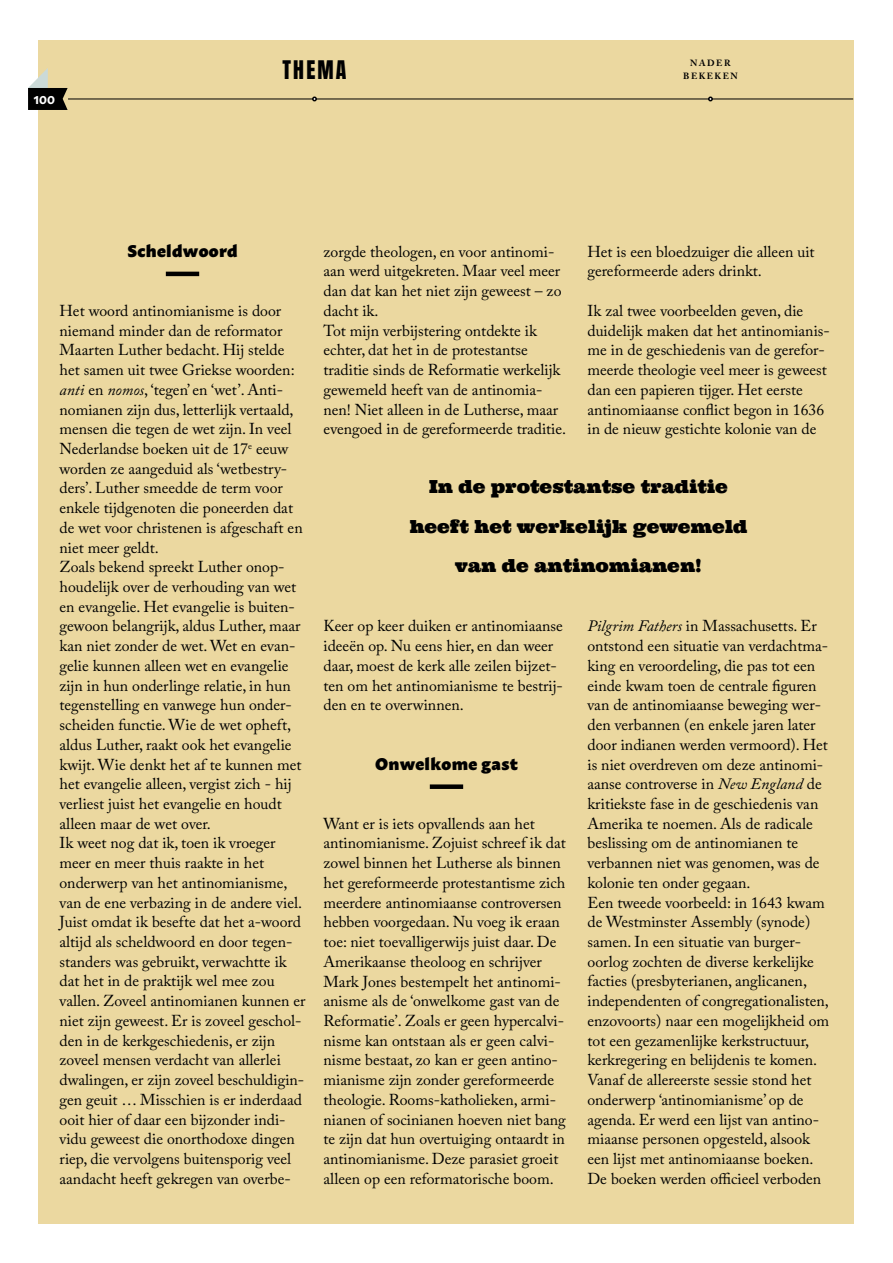
<style>
.page{position:relative;width:893px;height:1263px;background:#fff}
.page>*{position:absolute;margin:0;border:0;box-sizing:border-box;transform-origin:0 0}
.t1{font:21.75px "Anton";letter-spacing:.1em;color:#000}
.t2{font:18px/39.5px "Ultra";color:#000;text-align:center}
.t3{font:900 16.8px "Macho";letter-spacing:.02em;color:#000}
.t4{font:15.75px/19.6px "Adobe Caslon Pro";color:#000}
.t5{font:600 15px "Macho";color:#fff}
.t6{font:700 9px/13.5px "Adobe Caslon Pro";letter-spacing:.165em;color:#000;text-align:center}
.s1{font-style:italic}
</style>
<div class="page">
<div style="left:38px;top:40px;width:815px;height:1183px;background:#ebd8a0"></div>
<div style="left:430px;top:784px;width:33px;height:5px;background:#000"></div>
<hr style="left:166px;top:272px;width:33px;height:4px;background:#000">
<hr style="left:68px;top:99px;width:785px;height:1px;background:#000">
<svg style="left:312px;top:97px;width:5px;height:4px"></svg>
<svg style="left:708px;top:97px;width:5px;height:4px"></svg>
<svg style="left:28px;top:68px;width:40px;height:42px"></svg>
<p class="t5" style="left:33px;top:85px;width:23px">100</p>
<h1 class="t1" style="left:282px;top:59px;width:65px">THEMA</h1>
<p class="t6" style="left:683px;top:56px;width:56px">NADER<br>BEKEKEN</p>
<p class="t3" style="left:127px;top:235px;width:112px">Scheldwoord</p>
<p class="t4" style="left:60px;top:301px;width:247px">Het woord antinomianisme is door niemand minder dan de reformator Maarten Luther bedacht. Hij stelde het samen uit twee Griekse woorden: <span class="s1">anti</span> en <span class="s1">nomos</span>, ‘tegen’ en ‘wet’. Anti&shy;nomianen zijn dus, letterlijk vertaald, mensen die tegen de wet zijn. In veel Nederlandse boeken uit de 17<sup>e</sup> eeuw worden ze aangeduid als ‘wetbestry&shy;ders’. Luther smeedde de term voor enkele tijdgenoten die poneerden dat de wet voor christenen is afgeschaft en niet meer geldt.<br>Zoals bekend spreekt Luther onop&shy;houdelijk over de verhouding van wet en evangelie. Het evangelie is buiten&shy;gewoon belangrijk, aldus Luther, maar kan niet zonder de wet. Wet en evan&shy;gelie kunnen alleen wet en evangelie zijn in hun onderlinge relatie, in hun tegenstelling en vanwege hun onder&shy;scheiden functie. Wie de wet opheft, aldus Luther, raakt ook het evangelie kwijt. Wie denkt het af te kunnen met het evangelie alleen, vergist zich - hij verliest juist het evangelie en houdt alleen maar de wet over.<br>Ik weet nog dat ik, toen ik vroeger meer en meer thuis raakte in het onderwerp van het antinomianisme, van de ene verbazing in de andere viel.<br>Juist omdat ik besefte dat het a-woord altijd als scheldwoord en door tegen&shy;standers was gebruikt, verwachtte ik dat het in de praktijk wel mee zou vallen. Zoveel antinomianen kunnen er niet zijn geweest. Er is zoveel geschol&shy;den in de kerkgeschiedenis, er zijn zoveel mensen verdacht van allerlei dwalingen, er zijn zoveel beschuldigin&shy;gen geuit … Misschien is er inderdaad ooit hier of daar een bijzonder indi&shy;vidu geweest die onorthodoxe dingen riep, die vervolgens buitensporig veel aandacht heeft gekregen van overbe-</p>
<p class="t4" style="left:323px;top:241px;width:244px">zorgde theologen, en voor antinomi&shy;aan werd uitgekreten. Maar veel meer dan dat kan het niet zijn geweest – zo dacht ik.<br>Tot mijn verbijstering ontdekte ik echter, dat het in de protestantse traditie sinds de Reformatie werkelijk gewemeld heeft van de antinomia&shy;nen! Niet alleen in de Lutherse, maar evengoed in de gereformeerde traditie.</p>
<p class="t4" style="left:587px;top:241px;width:229px">Het is een bloedzuiger die alleen uit gereformeerde aders drinkt.</p>
<p class="t4" style="left:587px;top:301px;width:244px">Ik zal twee voorbeelden geven, die duidelijk maken dat het antinomianis&shy;me in de geschiedenis van de gerefor&shy;meerde theologie veel meer is geweest dan een papieren tijger. Het eerste antinomiaanse conflict begon in 1636 in de nieuw gestichte kolonie van de</p>
<p class="t2" style="left:409px;top:467px;width:340px">In de protestantse traditie heeft het werkelijk gewemeld van de antinomianen!</p>
<p class="t4" style="left:323px;top:616px;width:241px">Keer op keer duiken er antinomiaanse ideeën op. Nu eens hier, en dan weer daar, moest de kerk alle zeilen bijzet&shy;ten om het antinomianisme te bestrij&shy;den en te overwinnen.</p>
<p class="t3" style="left:375px;top:748px;width:144px">Onwelkome gast</p>
<p class="t4" style="left:323px;top:813px;width:244px">Want er is iets opvallends aan het antinomianisme. Zojuist schreef ik dat zowel binnen het Lutherse als binnen het gereformeerde protestantisme zich meerdere antinomiaanse controversen hebben voorgedaan. Nu voeg ik eraan toe: niet toevalligerwijs juist daar. De Amerikaanse theoloog en schrijver Mark Jones bestempelt het antinomi&shy;anisme als de ‘onwelkome gast van de Reformatie’. Zoals er geen hypercalvi&shy;nisme kan ontstaan als er geen calvi&shy;nisme bestaat, zo kan er geen antino&shy;mianisme zijn zonder gereformeerde theologie. Rooms-katholieken, armi&shy;nianen of socinianen hoeven niet bang te zijn dat hun overtuiging ontaardt in antinomianisme. Deze parasiet groeit alleen op een reformatorische boom.</p>
<p class="t4" style="left:587px;top:616px;width:243px"><span class="s1">Pilgrim Fathers</span> in Massachusetts. Er ontstond een situatie van verdachtma&shy;king en veroordeling, die pas tot een einde kwam toen de centrale figuren van de antinomiaanse beweging wer&shy;den verbannen (en enkele jaren later door indianen werden vermoord). Het is niet overdreven om deze antinomi&shy;aanse controverse in <span class="s1">New England</span> de kritiekste fase in de geschiedenis van Amerika te noemen. Als de radicale beslissing om de antinomianen te verbannen niet was genomen, was de kolonie ten onder gegaan.<br>Een tweede voorbeeld: in 1643 kwam de Westminster Assembly (synode) samen. In een situatie van burger&shy;oorlog zochten de diverse kerkelijke facties (presbyterianen, anglicanen, independenten of congregationalisten, enzovoorts) naar een mogelijkheid om tot een gezamenlijke kerkstructuur, kerkregering en belijdenis te komen.<br>Vanaf de allereerste sessie stond het onderwerp ‘antinomianisme’ op de agenda. Er werd een lijst van antino&shy;miaanse personen opgesteld, alsook een lijst met antinomiaanse boeken.<br>De boeken werden officieel verboden</p>
</div>
